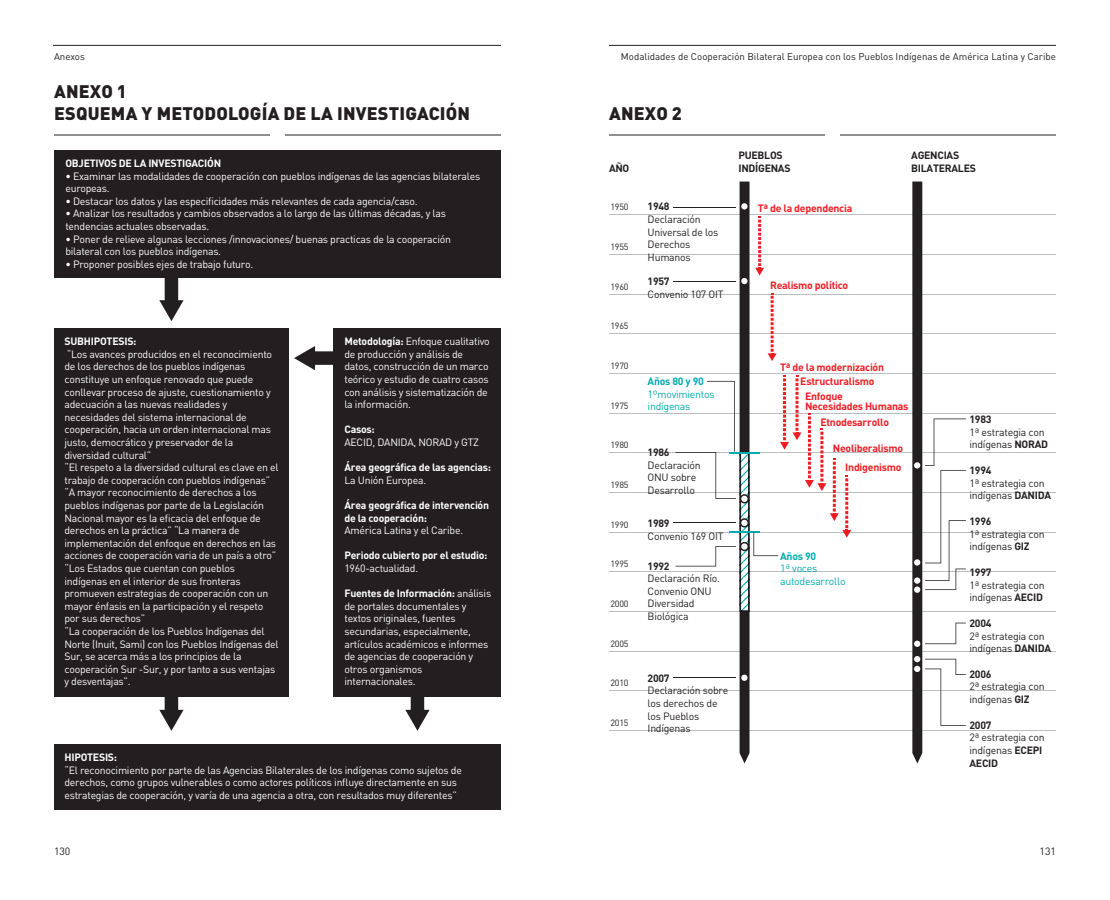
<style>
.page{position:relative;width:1110px;height:900px;background:#fff}
.page>*{position:absolute;margin:0;border:0;box-sizing:border-box;transform-origin:0 0}
.t1{font:900 18px "DIN Pro";letter-spacing:.01em;color:#231f20}
.t2{font:10.5px/12.6px "DIN Pro";letter-spacing:-.025em;color:#fff}
.t3{font:10.5px/12.6px "DIN Pro";letter-spacing:-.025em;color:#231f20}
.t4{font:700 10.5px/12.6px "DIN Pro";letter-spacing:-.025em;color:#fff}
.t5{font:700 10.5px/10.5px "DIN Pro";letter-spacing:-.025em;color:#ee1d23}
.t6{font:10.5px/12.6px "DIN Pro";letter-spacing:-.025em;color:#00aaaf}
.t7{font:700 10.5px/12.6px "DIN Pro";letter-spacing:-.025em;color:#231f20}
.t8{font:9.75px "DIN Pro";color:#231f20}
.t9{font:9px "DIN Pro";letter-spacing:-.025em;color:#231f20}
.s1{font-weight:700}
.s2{font-weight:400}
</style>
<div class="page">
<hr style="left:53px;top:45px;width:448px;height:1px;background:#231f20">
<hr style="left:609px;top:45px;width:447px;height:1px;background:#231f20">
<hr style="left:609px;top:135px;width:216px;height:1px;background:#231f20">
<hr style="left:840px;top:135px;width:216px;height:1px;background:#231f20">
<hr style="left:54px;top:135px;width:216px;height:1px;background:#231f20">
<hr style="left:285px;top:135px;width:216px;height:1px;background:#231f20">
<div style="left:55px;top:150px;width:446px;height:128px;background:#231f20"></div>
<div style="left:54px;top:744px;width:447px;height:66px;background:#231f20"></div>
<div style="left:54px;top:328px;width:235px;height:369px;background:#231f20"></div>
<div style="left:334px;top:328px;width:167px;height:369px;background:#231f20"></div>
<div style="left:165px;top:275px;width:13px;height:29px;background:#231f20"></div>
<svg style="left:159px;top:300px;width:25px;height:21px"></svg>
<div style="left:165px;top:693px;width:13px;height:20px;background:#231f20"></div>
<svg style="left:159px;top:710px;width:25px;height:21px"></svg>
<div style="left:411px;top:693px;width:13px;height:20px;background:#231f20"></div>
<svg style="left:405px;top:710px;width:25px;height:21px"></svg>
<div style="left:312px;top:351px;width:26px;height:14px;background:#231f20"></div>
<svg style="left:294px;top:346px;width:21px;height:24px"></svg>
<hr style="left:609px;top:214px;width:447px;height:1px;background:#bcbdc0">
<hr style="left:609px;top:373px;width:447px;height:1px;background:#bcbdc0">
<hr style="left:609px;top:452px;width:447px;height:1px;background:#bcbdc0">
<hr style="left:609px;top:532px;width:447px;height:1px;background:#bcbdc0">
<hr style="left:609px;top:611px;width:447px;height:1px;background:#bcbdc0">
<hr style="left:609px;top:691px;width:447px;height:1px;background:#bcbdc0">
<hr style="left:609px;top:294px;width:447px;height:1px;background:#bcbdc0">
<hr style="left:609px;top:254px;width:447px;height:1px;background:#bcbdc0">
<hr style="left:609px;top:413px;width:447px;height:1px;background:#bcbdc0">
<hr style="left:609px;top:492px;width:447px;height:1px;background:#bcbdc0">
<hr style="left:609px;top:571px;width:447px;height:1px;background:#bcbdc0">
<hr style="left:609px;top:651px;width:447px;height:1px;background:#bcbdc0">
<hr style="left:609px;top:730px;width:447px;height:1px;background:#bcbdc0">
<hr style="left:609px;top:333px;width:447px;height:1px;background:#bcbdc0">
<svg style="left:912px;top:182px;width:54px;height:582px"></svg>
<hr style="left:673px;top:207px;width:63px;height:1px;background:#231f20">
<hr style="left:673px;top:281px;width:63px;height:1px;background:#231f20">
<hr style="left:673px;top:523px;width:63px;height:1px;background:#231f20">
<hr style="left:673px;top:677px;width:63px;height:1px;background:#231f20">
<svg style="left:676px;top:182px;width:175px;height:582px"></svg>
<p class="t8" style="left:54px;top:50px;width:32px">Anexos</p>
<p class="t8" style="left:621px;top:50px;width:437px">Modalidades de Cooperación Bilateral Europea con los Pueblos Indígenas de América Latina y Caribe</p>
<p class="t1" style="left:54px;top:80px;width:74px">ANEXO 1</p>
<p class="t1" style="left:54px;top:101px;width:418px">ESQUEMA Y METODOLOGÍA DE LA INVESTIGACIÓN</p>
<p class="t1" style="left:609px;top:101px;width:74px">ANEXO 2</p>
<p class="t4" style="left:65px;top:156px;width:157px">OBJETIVOS DE LA INVESTIGACIÓN</p>
<p class="t2" style="left:65px;top:169px;width:416px">• Examinar las modalidades de cooperación con pueblos indígenas de las agencias bilaterales europeas.</p>
<p class="t2" style="left:65px;top:194px;width:354px">• Destacar los datos y las especificidades más relevantes de cada agencia/caso.</p>
<p class="t2" style="left:65px;top:207px;width:382px">• Analizar los resultados y cambios observados a lo largo de las últimas décadas, y las tendencias actuales observadas.</p>
<p class="t2" style="left:65px;top:232px;width:387px">• Poner de relieve algunas lecciones /innovaciones/ buenas practicas de la cooperación bilateral con los pueblos indígenas.</p>
<p class="t2" style="left:65px;top:257px;width:189px">• Proponer posibles ejes de trabajo futuro.</p>
<p class="t2" style="left:64px;top:335px;width:216px"><span class="s1">SUBHIPOTESIS:<br></span>“Los avances producidos en el reconocimiento de los derechos de los pueblos indígenas constituye un enfoque renovado que puede conllevar proceso de ajuste, cuestionamiento y adecuación a las nuevas realidades y necesidades del sistema internacional de cooperación, hacia un orden internacional mas justo, democrático y preservador de la diversidad cultural”<br>“El respeto a la diversidad cultural es clave en el trabajo de cooperación con pueblos indígenas” “A mayor reconocimiento de derechos a los pueblos indígenas por parte de la Legislación Nacional mayor es la eficacia del enfoque de derechos en la práctica” “La manera de implementación del enfoque en derechos en las acciones de cooperación varia de un país a otro” “Los Estados que cuentan con pueblos indígenas en el interior de sus fronteras promueven estrategias de cooperación con un mayor énfasis en la participación y el respeto por sus derechos”<br>“La cooperación de los Pueblos Indígenas del Norte (Inuit, Sami) con los Pueblos Indígenas del Sur, se acerca más a los principios de la cooperación Sur -Sur, y por tanto a sus ventajas y desventajas”.</p>
<p class="t2" style="left:344px;top:335px;width:147px"><span class="s1">Metodología:</span> Enfoque cualitativo de producción y análisis de datos, construcción de un marco teórico y estudio de cuatro casos con análisis y sistematización de la información.</p>
<p class="t2" style="left:344px;top:423px;width:136px"><span class="s1">Casos:<br></span>AECID, DANIDA, NORAD y GTZ</p>
<p class="t4" style="left:344px;top:461px;width:148px">Área geográfica de las agencias:<br><span class="s2">La Unión Europea.</span></p>
<p class="t4" style="left:344px;top:498px;width:146px">Área geográfica de intervención de la cooperación:<br><span class="s2">América Latina y el Caribe.</span></p>
<p class="t4" style="left:344px;top:549px;width:144px">Periodo cubierto por el estudio:<br><span class="s2">1960-actualidad.</span></p>
<p class="t2" style="left:344px;top:587px;width:148px"><span class="s1">Fuentes de Información:</span> análisis de portales documentales y textos originales, fuentes secundarias, especialmente, artículos académicos e informes de agencias de cooperación y otros organismos internacionales.</p>
<p class="t2" style="left:64px;top:751px;width:399px"><span class="s1">HIPOTESIS:<br></span>“El reconocimiento por parte de las Agencias Bilaterales de los indígenas como sujetos de derechos, como grupos vulnerables o como actores políticos influye directamente en sus estrategias de cooperación, y varía de una agencia a otra, con resultados muy diferentes”</p>
<p class="t7" style="left:609px;top:161px;width:22px">AÑO</p>
<p class="t9" style="left:610px;top:201px;width:20px">1950</p>
<p class="t9" style="left:610px;top:240px;width:20px">1955</p>
<p class="t9" style="left:610px;top:280px;width:20px">1960</p>
<p class="t9" style="left:610px;top:320px;width:20px">1965</p>
<p class="t9" style="left:610px;top:360px;width:20px">1970</p>
<p class="t9" style="left:610px;top:399px;width:20px">1975</p>
<p class="t9" style="left:610px;top:439px;width:20px">1980</p>
<p class="t9" style="left:610px;top:479px;width:20px">1985</p>
<p class="t9" style="left:610px;top:518px;width:20px">1990</p>
<p class="t9" style="left:610px;top:558px;width:20px">1995</p>
<p class="t9" style="left:610px;top:598px;width:20px">2000</p>
<p class="t9" style="left:610px;top:637px;width:20px">2005</p>
<p class="t9" style="left:610px;top:677px;width:20px">2010</p>
<p class="t9" style="left:610px;top:717px;width:20px">2015</p>
<p class="t3" style="left:648px;top:200px;width:72px"><span class="s1">1948<br></span>Declaración<br>Universal de los<br>Derechos<br>Humanos</p>
<p class="t3" style="left:648px;top:275px;width:77px"><span class="s1">1957<br></span>Convenio 107 OIT</p>
<p class="t7" style="left:738px;top:148px;width:54px">PUEBLOS<br>INDÍGENAS</p>
<p class="t7" style="left:911px;top:148px;width:66px">AGENCIAS<br>BILATERALES</p>
<p class="t5" style="left:758px;top:202px;width:96px">Tª de la dependencia</p>
<p class="t5" style="left:770px;top:280px;width:80px">Realismo político</p>
<p class="t6" style="left:648px;top:375px;width:68px"><span class="s1">Años 80 y 90<br></span>1ºmovimientos indígenas</p>
<p class="t3" style="left:648px;top:445px;width:55px"><span class="s1">1986<br></span>Declaración<br>ONU sobre<br>Desarrollo</p>
<p class="t3" style="left:648px;top:516px;width:77px"><span class="s1">1989<br></span>Convenio 169 OIT</p>
<p class="t3" style="left:648px;top:559px;width:74px"><span class="s1">1992<br></span>Declaración Río.<br>Convenio ONU<br>Diversidad<br>Biológica</p>
<p class="t3" style="left:648px;top:671px;width:82px"><span class="s1">2007<br></span>Declaración sobre los derechos de los Pueblos<br>Indígenas</p>
<p class="t5" style="left:780px;top:361px;width:105px">Tª de la modernización</p>
<p class="t5" style="left:800px;top:375px;width:76px">Estructuralismo</p>
<p class="t5" style="left:805px;top:390px;width:105px">Enfoque<br>Necesidades Humanas</p>
<p class="t5" style="left:820px;top:416px;width:70px">Etnodesarrollo</p>
<p class="t5" style="left:833px;top:443px;width:72px">Neoliberalismo</p>
<p class="t5" style="left:845px;top:462px;width:58px">Indigenismo</p>
<p class="t6" style="left:780px;top:549px;width:67px"><span class="s1">Años 90<br></span>1ª voces autodesarrollo</p>
<p class="t3" style="left:969px;top:413px;width:80px"><span class="s1">1983<br></span>1ª estrategia con indígenas <span class="s1">NORAD</span></p>
<p class="t3" style="left:969px;top:464px;width:83px"><span class="s1">1994<br></span>1ª estrategia con indígenas <span class="s1">DANIDA</span></p>
<p class="t3" style="left:969px;top:515px;width:77px"><span class="s1">1996<br></span>1ª estrategia con indígenas <span class="s1">GIZ</span></p>
<p class="t3" style="left:969px;top:566px;width:77px"><span class="s1">1997<br></span>1ª estrategia con indígenas <span class="s1">AECID</span></p>
<p class="t3" style="left:969px;top:616px;width:83px"><span class="s1">2004<br></span>2ª estrategia con indígenas <span class="s1">DANIDA</span></p>
<p class="t3" style="left:969px;top:667px;width:77px"><span class="s1">2006<br></span>2ª estrategia con indígenas <span class="s1">GIZ</span></p>
<p class="t3" style="left:969px;top:718px;width:77px"><span class="s1">2007<br></span>2ª estrategia con indígenas <span class="s1">ECEPI<br>AECID</span></p>
<p class="t3" style="left:54px;top:844px;width:18px">130</p>
<p class="t3" style="left:1040px;top:844px;width:18px">131</p>
</div>
